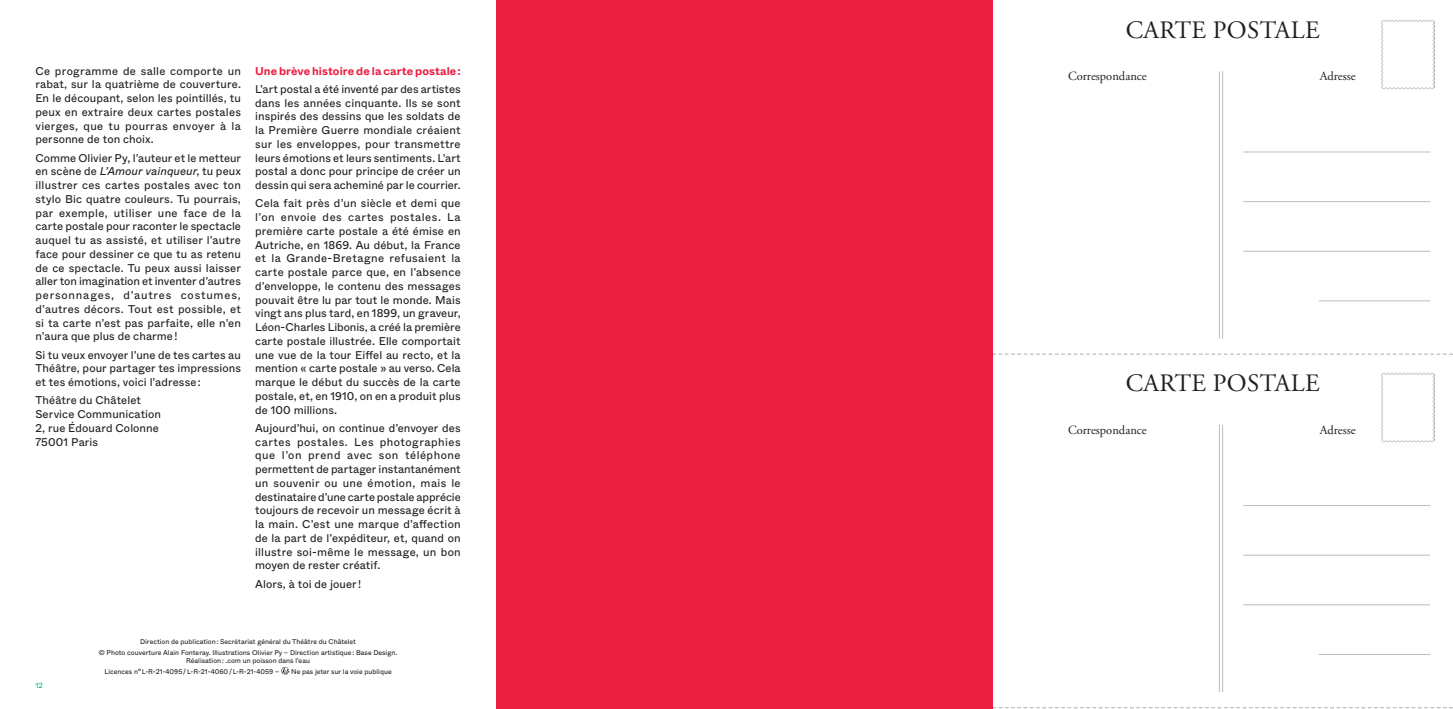
<style>
.page{position:relative;width:1453px;height:709px;background:#fff}
.page>*{position:absolute;margin:0;border:0;box-sizing:border-box;transform-origin:0 0}
.t1{font:25px "Adobe Garamond Pro";letter-spacing:.015em;color:#231f20}
.t2{font:12.5px "Adobe Garamond Pro";color:#231f20}
.texte{font:11.25px/13.8px "ABC Whyte";letter-spacing:.01em;color:#231f20;text-align:justify}
.texte-2{font:700 11.25px "ABC Whyte";letter-spacing:.005em;color:#ed1a40}
.FIL_ARIANE{font:7.5px "ABC Whyte";color:#0ab38d}
.TEXTE_COURANT_7_5PT{font:6.88px/7.5px "ABC Whyte";color:#231f20;text-align:center}
.s1{font-style:italic}
</style>
<div class="page">
<div style="left:496px;top:0;width:496px;height:709px;background:#ed2042"></div>
<svg style="left:281px;top:666px;width:8px;height:8px"></svg>
<img style="left:1381px;top:20px;width:53px;height:69px">
<img style="left:1381px;top:373px;width:53px;height:70px">
<hr style="left:1222px;top:71px;width:1px;height:267px;background:#231f20">
<hr style="left:1222px;top:425px;width:1px;height:267px;background:#231f20">
<hr style="left:1219px;top:71px;width:1px;height:267px;background:#231f20">
<hr style="left:1219px;top:425px;width:1px;height:267px;background:#231f20">
<hr style="left:1243px;top:152px;width:187px;height:1px;background:#231f20">
<hr style="left:1243px;top:505px;width:187px;height:1px;background:#231f20">
<svg style="left:992px;top:353px;width:461px;height:2px"></svg>
<svg style="left:992px;top:707px;width:461px;height:1px"></svg>
<hr style="left:1243px;top:201px;width:187px;height:1px;background:#231f20">
<hr style="left:1243px;top:555px;width:187px;height:1px;background:#231f20">
<hr style="left:1243px;top:251px;width:187px;height:1px;background:#231f20">
<hr style="left:1243px;top:604px;width:187px;height:1px;background:#231f20">
<hr style="left:1319px;top:300px;width:111px;height:1px;background:#231f20">
<hr style="left:1319px;top:654px;width:111px;height:1px;background:#231f20">
<p class="texte" style="left:35px;top:64px;width:207px">Ce programme de salle comporte un rabat, sur la quatrième de couverture.<br>En le découpant, selon les pointillés, tu peux en extraire deux cartes postales vierges, que tu pourras envoyer à la personne de ton choix.</p>
<p class="texte" style="left:35px;top:151px;width:207px">Comme Olivier Py, l’auteur et le metteur en scène de <span class="s1">L’Amour vainqueur</span>, tu peux illustrer ces cartes postales avec ton stylo Bic quatre couleurs. Tu pourrais, par exemple, utiliser une face de la carte postale pour raconter le spectacle auquel tu as assisté, et utiliser l’autre face pour dessiner ce que tu as retenu de ce spectacle. Tu peux aussi laisser aller ton imagination et inventer d’autres personnages, d’autres costumes, d’autres décors. Tout est possible, et si ta carte n’est pas parfaite, elle n’en n’aura que plus de charme !</p>
<p class="texte" style="left:35px;top:348px;width:207px">Si tu veux envoyer l’une de tes cartes au Théâtre, pour partager tes impressions et tes émotions, voici l’adresse :</p>
<p class="texte" style="left:35px;top:393px;width:107px">Théâtre du Châtelet</p>
<p class="texte" style="left:35px;top:407px;width:127px">Service Communication</p>
<p class="texte" style="left:35px;top:421px;width:125px">2, rue Édouard Colonne</p>
<p class="texte" style="left:35px;top:435px;width:64px">75001 Paris</p>
<p class="texte-2" style="left:255px;top:63px;width:207px">Une brève histoire de la carte postale :</p>
<p class="texte" style="left:255px;top:82px;width:207px">L’art postal a été inventé par des artistes dans les années cinquante. Ils se sont inspirés des dessins que les soldats de la Première Guerre mondiale créaient sur les enveloppes, pour transmettre leurs émotions et leurs sentiments. L’art postal a donc pour principe de créer un dessin qui sera acheminé par le courrier.</p>
<p class="texte" style="left:255px;top:196px;width:207px">Cela fait près d’un siècle et demi que l’on envoie des cartes postales. La première carte postale a été émise en Autriche, en 1869. Au début, la France et la Grande-Bretagne refusaient la carte postale parce que, en l’absence d’enveloppe, le contenu des messages pouvait être lu par tout le monde. Mais vingt ans plus tard, en 1899, un graveur, Léon-Charles Libonis, a créé la première carte postale illustrée. Elle comportait une vue de la tour Eiffel au recto, et la mention « carte postale » au verso. Cela marque le début du succès de la carte postale, et, en 1910, on en a produit plus de 100 millions.</p>
<p class="texte" style="left:255px;top:421px;width:207px">Aujourd’hui, on continue d’envoyer des cartes postales. Les photographies que l’on prend avec son téléphone permettent de partager instantanément un souvenir ou une émotion, mais le destinataire d’une carte postale apprécie toujours de recevoir un message écrit à la main. C’est une marque d’affection de la part de l’expéditeur, et, quand on illustre soi-même le message, un bon moyen de rester créatif.</p>
<p class="texte" style="left:255px;top:577px;width:107px">Alors, à toi de jouer !</p>
<p class="FIL_ARIANE" style="left:35px;top:680px;width:9px">12</p>
<p class="TEXTE_COURANT_7_5PT" style="left:140px;top:638px;width:217px">Direction de publication : Secrétariat général du Théâtre du Châtelet</p>
<p class="TEXTE_COURANT_7_5PT" style="left:99px;top:649px;width:300px">© Photo couverture Alain Fonteray. Illustrations Olivier Py – Direction artistique : Base Design.<br>Réalisation : .com un poisson dans l’eau</p>
<p class="TEXTE_COURANT_7_5PT" style="left:104px;top:667px;width:177px">Licences n° L‑R‑21‑4095 / L‑R‑21‑4060 / L‑R‑21‑4059 –</p>
<p class="TEXTE_COURANT_7_5PT" style="left:291px;top:667px;width:102px">Ne pas jeter sur la voie publique</p>
<p class="t1" style="left:1126px;top:15px;width:195px">CARTE POSTALE</p>
<p class="t2" style="left:1068px;top:69px;width:80px">Correspondance</p>
<p class="t2" style="left:1320px;top:69px;width:38px">Adresse</p>
<p class="t1" style="left:1126px;top:368px;width:195px">CARTE POSTALE</p>
<p class="t2" style="left:1068px;top:422px;width:80px">Correspondance</p>
<p class="t2" style="left:1320px;top:422px;width:38px">Adresse</p>
</div>
